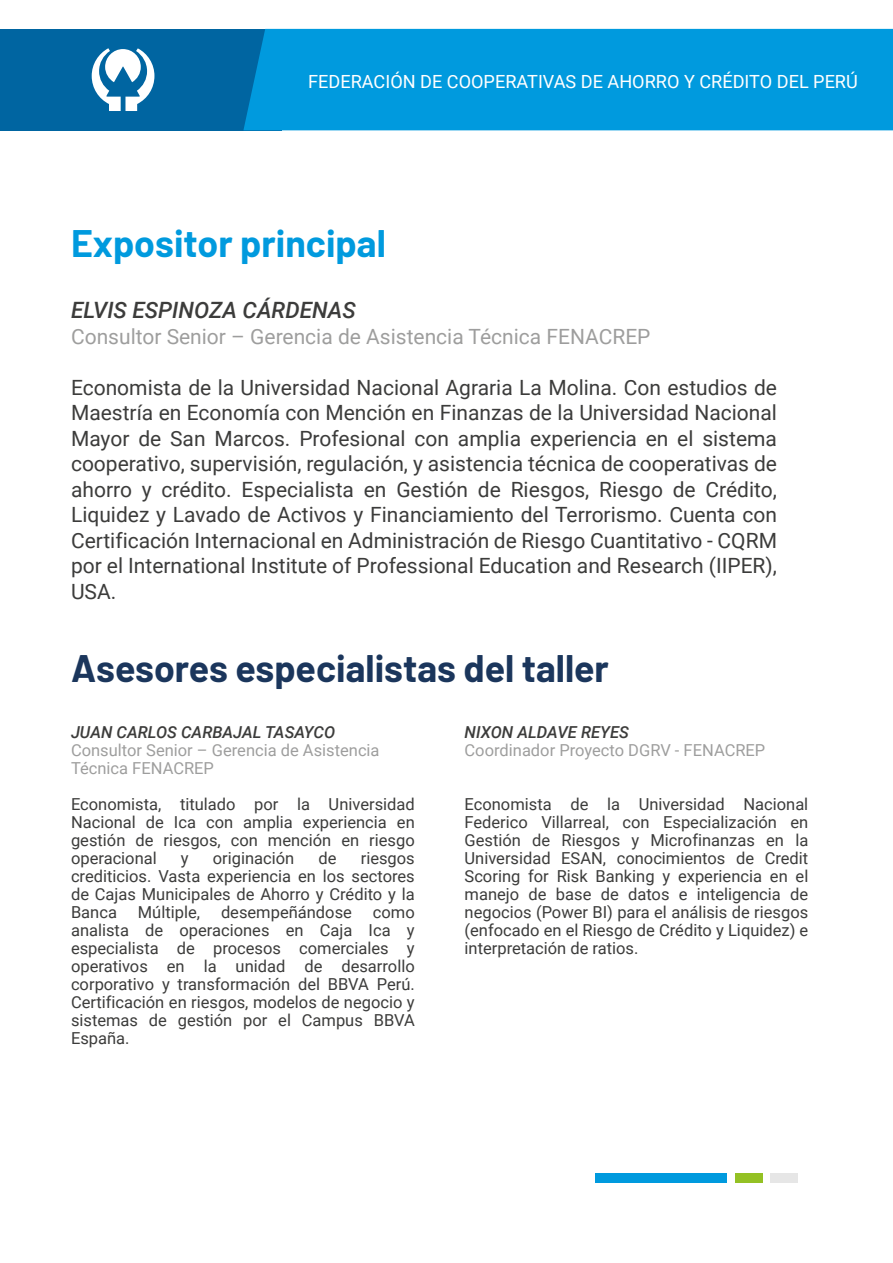
<style>
.page{position:relative;width:893px;height:1263px;background:#fff}
.page>*{position:absolute;margin:0;border:0;box-sizing:border-box;transform-origin:0 0}
.t1{font:700 37.5px "Barlow";color:#1b365c}
.t2{font:700 37.5px "Barlow";color:#009ade}
.t3{font:italic 500 22.5px "Roboto";color:#3c3c3b}
.t4{font:21px/25.5px "Roboto";color:#3c3c3b;text-align:justify}
.t5{font:21px "Roboto";color:rgb(60 60 59/.5)}
.t6{font:18.15px "Roboto";color:#fff}
.t7{font:16.5px/18px "Roboto";color:#3c3c3b;text-align:justify}
.t8{font:16.5px/18px "Roboto";color:rgb(60 60 59/.5)}
.t9{font:italic 500 16.5px "Roboto";color:#3c3c3b}
</style>
<div class="page">
<div style="left:595px;top:1173px;width:131px;height:10px;background:#009ade"></div>
<div style="left:736px;top:1173px;width:27px;height:10px;background:#94c124"></div>
<div style="left:770px;top:1173px;width:28px;height:10px;background:#e6e6e6"></div>
<div style="left:0;top:29px;width:281px;height:101px;background:#0065a1"></div>
<div style="left:243px;top:29px;width:650px;height:101px;background:#009ade"></div>
<svg style="left:92px;top:48px;width:62px;height:63px"></svg>
<p class="t6" style="left:308px;top:69px;width:551px">FEDERACIÓN DE COOPERATIVAS DE AHORRO Y CRÉDITO DEL PERÚ</p>
<h1 class="t2" style="left:71px;top:216px;width:316px">Expositor principal</h1>
<h2 class="t3" style="left:71px;top:295px;width:286px">ELVIS ESPINOZA CÁRDENAS</h2>
<p class="t5" style="left:71px;top:322px;width:581px">Consultor Senior – Gerencia de Asistencia Técnica FENACREP</p>
<p class="t4" style="left:71px;top:374px;width:707px">Economista de la Universidad Nacional Agraria La Molina. Con estudios de Maestría en Economía con Mención en Finanzas de la Universidad Nacional Mayor de San Marcos. Profesional con amplia experiencia en el sistema cooperativo, supervisión, regulación, y asistencia técnica de cooperativas de ahorro y crédito. Especialista en Gestión de Riesgos, Riesgo de Crédito, Liquidez y Lavado de Activos y Financiamiento del Terrorismo. Cuenta con Certificación Internacional en Administración de Riesgo Cuantitativo - CQRM por el International Institute of Professional Education and Research (IIPER), USA.</p>
<h1 class="t1" style="left:71px;top:640px;width:539px">Asesores especialistas del taller</h1>
<p class="t9" style="left:71px;top:721px;width:266px">JUAN CARLOS CARBAJAL TASAYCO</p>
<p class="t8" style="left:71px;top:741px;width:310px">Consultor Senior – Gerencia de Asistencia<br>Técnica FENACREP</p>
<p class="t7" style="left:71px;top:795px;width:345px">Economista, titulado por la Universidad Nacional de Ica con amplia experiencia en gestión de riesgos, con mención en riesgo operacional</p>
<p class="t9" style="left:465px;top:721px;width:166px">NIXON ALDAVE REYES</p>
<p class="t8" style="left:465px;top:741px;width:302px">Coordinador Proyecto DGRV - FENACREP</p>
<p class="t7" style="left:465px;top:795px;width:345px">Economista de la Universidad Nacional Federico Villarreal, con Especialización en Gestión de Riesgos y Microfinanzas en la Universidad ESAN, conocimientos de Credit Scoring for Risk Banking y experiencia en el manejo de base de datos e inteligencia de negocios (Power BI) para el análisis de riesgos (enfocado en el Riesgo de Crédito y Liquidez) e interpretación de ratios.</p>
<p class="t7" style="left:181px;top:849px;width:9px">y</p>
<p class="t7" style="left:213px;top:849px;width:83px">originación</p>
<p class="t7" style="left:319px;top:849px;width:20px">de</p>
<p class="t7" style="left:71px;top:849px;width:345px;text-indent:290px">riesgos crediticios. Vasta experiencia en los sectores de Cajas Municipales de Ahorro y Crédito y la Banca</p>
<p class="t7" style="left:138px;top:903px;width:64px">Múltiple,</p>
<p class="t7" style="left:221px;top:903px;width:132px">desempeñándose</p>
<p class="t7" style="left:71px;top:903px;width:345px;text-indent:302px">como analista de operaciones en Caja Ica y especialista de procesos comerciales y operativos en la unidad de desarrollo corporativo y transformación del BBVA Perú.<br>Certificación en riesgos, modelos de negocio y sistemas de gestión por el Campus BBVA España.</p>
</div>
